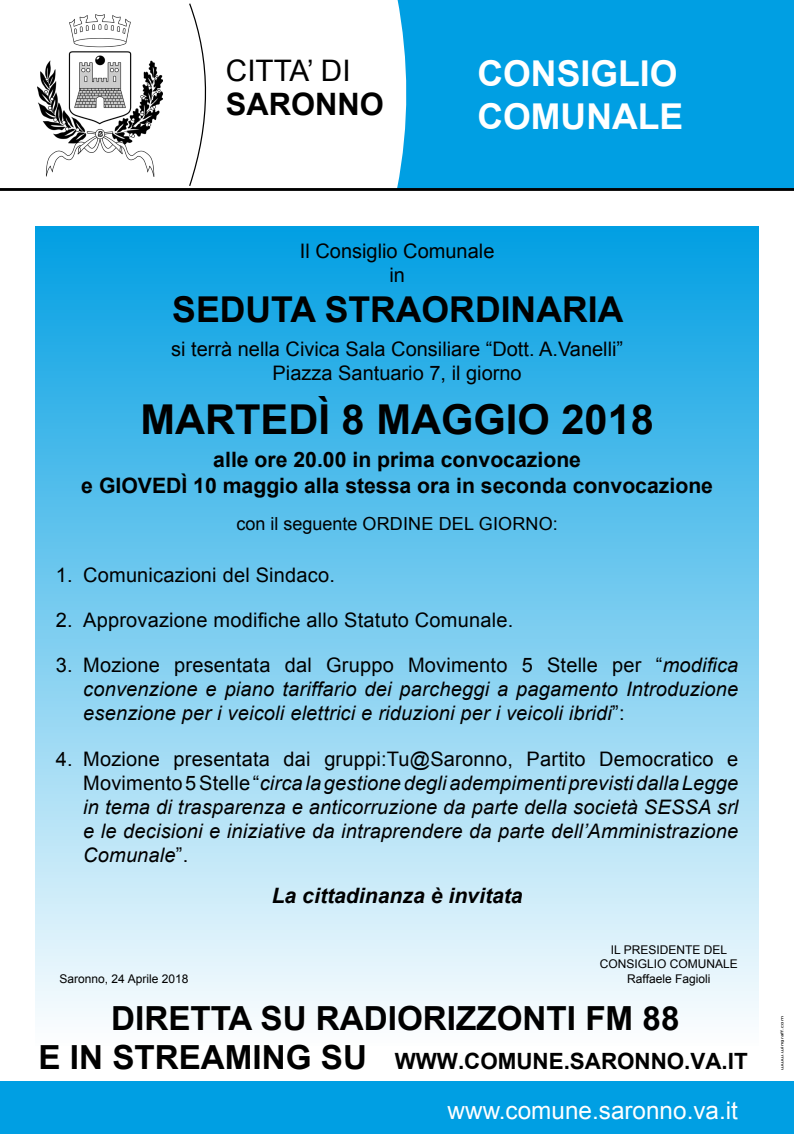
<style>
.page{position:relative;width:794px;height:1134px;background:#fff}
.page>*{position:absolute;margin:0;border:0;box-sizing:border-box;transform-origin:0 0}
.t1{font:700 41.2px "Arial";color:#000}
.t2{font:700 35.6px "Arial";color:#000}
.t3{font:700 35.6px/42.7px "Arial";color:#fff}
.t4{font:700 33.2px "Arial";color:#000}
.t5{font:700 30.88px "Arial";color:#000}
.t6{font:29.64px "Arial";color:#000}
.t7{font:24.28px "Arial";color:#fff}
.t8{font:700 22.4px "Arial";color:#000}
.t9{font:700 21.2px/26px "Arial";color:#000;text-align:center}
.t10{font:italic 700 21.2px "Arial";color:#000}
.t11{font:italic 20px/24px "Arial";letter-spacing:.01em;color:#000;text-align:justify}
.t12{font:20px/24px "Arial";color:#000;text-align:center}
.t13{font:18px "Arial";letter-spacing:.01em;color:#000}
.t14{font:12px/14.4px "Arial";color:#000;text-align:center}
.t15{font:4px "Russell Square";letter-spacing:.025em;color:#000;scale:1.45 1}
.s1{font-style:normal}
.s2{font-size:33.2px}
</style>
<div class="page">
<img style="left:37px;top:14px;width:125px;height:162px">
<div style="left:35px;top:226px;width:723px;height:819px;background:linear-gradient(to bottom,#019fe3,#fdfefe)"></div>
<div style="left:397px;top:0;width:397px;height:188px;background:#009fe3"></div>
<svg style="left:189px;top:3px;width:18px;height:183px"></svg>
<div style="left:0;top:1082px;width:794px;height:52px;background:#009fe3"></div>
<hr style="left:0;top:188px;width:794px;height:3px;background:#000">
<h3 class="t6" style="left:226px;top:51px;width:126px">CITTA’ DI</h3>
<h3 class="t5" style="left:226px;top:84px;width:159px">SARONNO</h3>
<h2 class="t3" style="left:477px;top:54px;width:207px">CONSIGLIO<br>COMUNALE</h2>
<p class="t12" style="left:300px;top:240px;width:196px">Il Consiglio Comunale in</p>
<h2 class="t2" style="left:172px;top:286px;width:452px">SEDUTA STRAORDINARIA</h2>
<p class="t12" style="left:171px;top:337px;width:454px">si terrà nella Civica Sala Consiliare “Dott. A.Vanelli”<br>Piazza Santuario 7, il giorno</p>
<h1 class="t1" style="left:140px;top:392px;width:515px">MARTEDÌ 8 MAGGIO 2018</h1>
<p class="t9" style="left:81px;top:447px;width:633px">alle ore 20.00 in prima convocazione<br>e GIOVEDÌ 10 maggio alla stessa ora in seconda convocazione</p>
<p class="t13" style="left:236px;top:512px;width:323px">con il seguente ORDINE DEL GIORNO:</p>
<p class="t12" style="left:56px;top:563px;width:280px">1. Comunicazioni del Sindaco.</p>
<p class="t12" style="left:56px;top:608px;width:459px">2. Approvazione modifiche allo Statuto Comunale.</p>
<p class="t11" style="left:83px;top:654px;width:656px;text-indent:-27px"><span class="s1">3. Mozione presentata dal Gruppo Movimento 5 Stelle per “</span>modifica convenzione e piano tariffario dei parcheggi a pagamento Introduzione esenzione per i veicoli elettrici e riduzioni per i veicoli ibridi<span class="s1">”:</span></p>
<p class="t11" style="left:83px;top:747px;width:656px;text-indent:-27px"><span class="s1">4. Mozione presentata dai gruppi:Tu@Saronno, Partito Democratico e Movimento 5 Stelle “</span>circa la gestione degli adempimenti previsti dalla Legge in tema di trasparenza e anticorruzione da parte della società SESSA srl e le decisioni e iniziative da intraprendere da parte dell’Amministrazione Comunale<span class="s1">”.</span></p>
<p class="t10" style="left:272px;top:882px;width:252px">La cittadinanza è invitata</p>
<p class="t14" style="left:600px;top:943px;width:140px">IL PRESIDENTE DEL<br>CONSIGLIO COMUNALE</p>
<p class="t14" style="left:60px;top:972px;width:130px">Saronno, 24 Aprile 2018</p>
<p class="t14" style="left:627px;top:971px;width:85px">Raffaele Fagioli</p>
<h3 class="t4" style="left:111px;top:996px;width:570px">DIRETTA SU RADIORIZZONTI FM 88</h3>
<p class="t8" style="left:39px;top:1050px;width:710px"><span class="s2">E IN STREAMING SU</span> WWW.COMUNE.SARONNO.VA.IT</p>
<p class="t7" style="left:447px;top:1094px;width:292px">www.comune.saronno.va.it</p>
<p class="t15" style="left:779px;top:1070px;width:39px;rotate:-90deg">www.wingraff.com</p>
</div>
